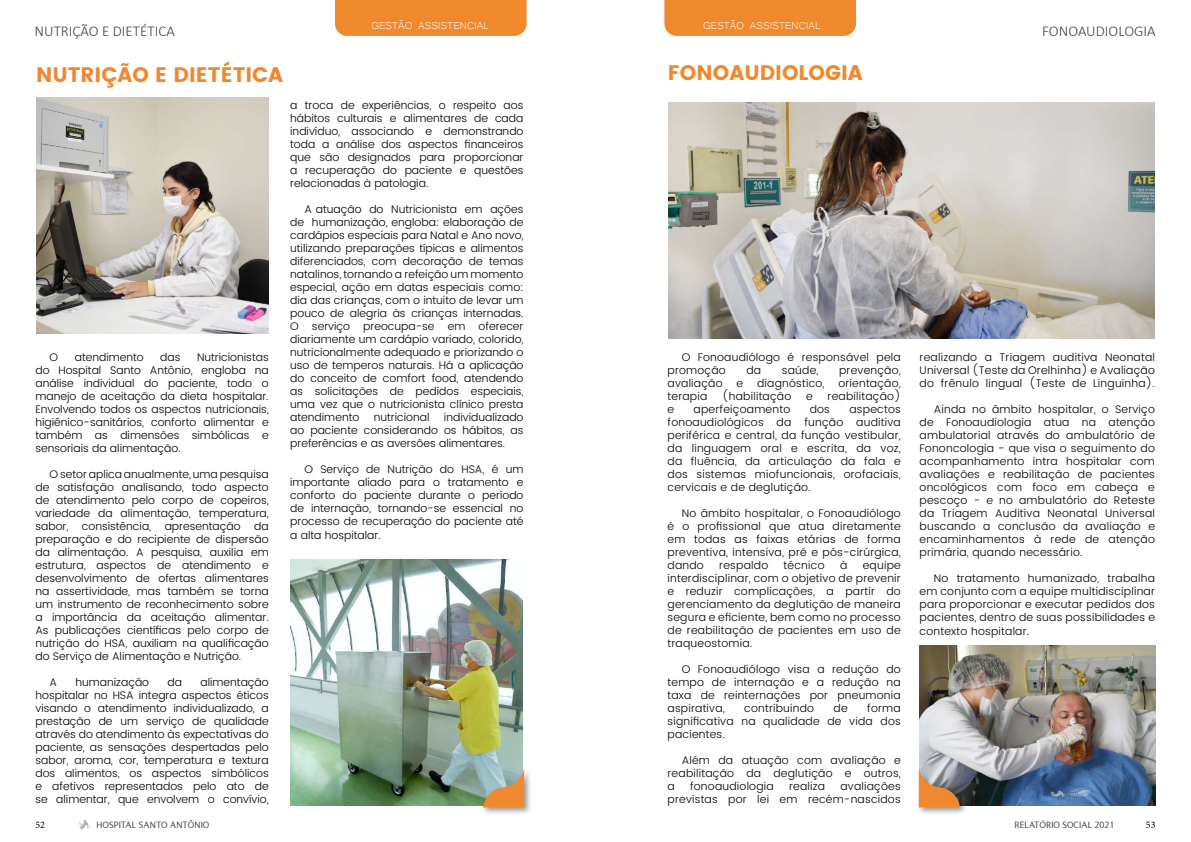
<style>
.page{position:relative;width:1191px;height:842px;background:#fff}
.page>*{position:absolute;margin:0;border:0;box-sizing:border-box;transform-origin:0 0}
.t1{font:21px "Poppins";color:#f08830}
.t2{font:300 15px "Calibri";color:#414141}
.t3{font:13px "Microsoft Yi Baiti";color:#fff}
.t4{font:300 11px/13px "Poppins";letter-spacing:.02em;color:#000;text-align:justify}
.t5{font:300 11px "Poppins";color:#000}
.t6{font:10px "LT Internet";color:#494a48}
.t7{font:10px "Minion Pro";color:#000}
</style>
<div class="page">
<svg style="left:78px;top:820px;width:12px;height:9px"></svg>
<div style="left:335px;top:0;width:191px;height:36px;background:#f0882e"></div>
<div style="left:664px;top:0;width:192px;height:36px;background:#f0882e"></div>
<img style="left:36px;top:98px;width:233px;height:236px">
<img style="left:290px;top:560px;width:233px;height:246px">
<div style="left:481px;top:766px;width:51px;height:50px;background:#000;opacity:.41"></div>
<svg style="left:483px;top:767px;width:41px;height:40px;background:#c5a279"></svg>
<img style="left:668px;top:103px;width:487px;height:236px">
<img style="left:919px;top:646px;width:236px;height:160px">
<div style="left:916px;top:766px;width:52px;height:50px;background:#000;opacity:.41"></div>
<svg style="left:919px;top:767px;width:41px;height:40px;background:#c19068"></svg>
<h2 class="t2" style="left:35px;top:21px;width:142px">NUTRIÇÃO E DIETÉTICA</h2>
<h1 class="t1" style="left:36px;top:63px;width:248px">NUTRIÇÃO E DIETÉTICA</h1>
<p class="t3" style="left:371px;top:18px;width:119px">GESTÃO ASSISTENCIAL</p>
<p class="t4" style="left:35px;top:351px;width:235px;text-indent:162px">Nutricionistas do Hospital Santo Antônio, engloba na análise individual do paciente, todo o manejo de aceitação da dieta hospitalar.<br>Envolvendo todos os aspectos nutricionais, higiênico-sanitários, conforto alimentar e também as dimensões simbólicas e sensoriais da alimentação.</p>
<p class="t4" style="left:35px;top:468px;width:235px;text-indent:14px">O setor aplica anualmente, uma pesquisa de satisfação analisando, todo aspecto de atendimento pelo corpo de copeiros, variedade da alimentação, temperatura, sabor, consistência, apresentação da preparação e do recipiente de dispersão da alimentação. A pesquisa, auxilia em estrutura, aspectos de atendimento e desenvolvimento de ofertas alimentares na assertividade, mas também se torna um instrumento de reconhecimento sobre a importância da aceitação alimentar.<br>As publicações científicas pelo corpo de nutrição do HSA, auxiliam na qualificação do Serviço de Alimentação e Nutrição.</p>
<p class="t4" style="left:50px;top:676px;width:9px">A</p>
<p class="t5" style="left:75px;top:674px;width:75px">humanização</p>
<p class="t4" style="left:167px;top:676px;width:16px">da</p>
<p class="t4" style="left:50px;top:351px;width:10px">O</p>
<p class="t5" style="left:75px;top:349px;width:71px">atendimento</p>
<p class="t4" style="left:160px;top:351px;width:22px">das</p>
<p class="t4" style="left:35px;top:676px;width:235px;text-indent:165px">alimentação hospitalar no HSA integra aspectos éticos visando o atendimento individualizado, a prestação de um serviço de qualidade através do atendimento às expectativas do paciente, as sensações despertadas pelo sabor, aroma, cor, temperatura e textura dos alimentos, os aspectos simbólicos e afetivos representados pelo ato de se alimentar, que envolvem o convívio,</p>
<p class="t4" style="left:290px;top:99px;width:235px">a troca de experiências, o respeito aos hábitos culturais e alimentares de cada indivíduo, associando e demonstrando toda a análise dos aspectos financeiros que são designados para proporcionar a recuperação do paciente e questões relacionadas à patologia.</p>
<p class="t4" style="left:290px;top:203px;width:235px;text-indent:14px">A atuação do Nutricionista em ações de humanização, engloba: elaboração de cardápios especiais para Natal e Ano novo, utilizando preparações típicas e alimentos diferenciados, com decoração de temas natalinos, tornando a refeição um momento especial, ação em datas especiais como: dia das crianças, com o intuito de levar um pouco de alegria às crianças internadas.<br>O serviço preocupa-se em oferecer diariamente um cardápio variado, colorido, nutricionalmente adequado e priorizando o uso de temperos naturais. Há a aplicação do conceito de comfort food, atendendo as solicitações de pedidos especiais, uma vez que o nutricionista clínico presta atendimento</p>
<p class="t4" style="left:290px;top:411px;width:235px;text-indent:154px">individualizado ao paciente considerando os hábitos, as preferências e as aversões alimentares.</p>
<p class="t4" style="left:290px;top:463px;width:235px;text-indent:14px">O Serviço de Nutrição do HSA, é um importante aliado para o tratamento e conforto do paciente durante o período de internação, tornando-se essencial no processo de recuperação do paciente até</p>
<p class="t5" style="left:290px;top:528px;width:92px">a alta hospitalar.</p>
<p class="t5" style="left:374px;top:410px;width:57px">nutricional</p>
<p class="t3" style="left:703px;top:18px;width:119px">GESTÃO ASSISTENCIAL</p>
<h1 class="t1" style="left:668px;top:61px;width:197px">FONOAUDIOLOGIA</h1>
<h2 class="t2" style="left:1042px;top:21px;width:115px">FONOAUDIOLOGIA</h2>
<p class="t4" style="left:667px;top:351px;width:235px;text-indent:14px">O Fonoaudiólogo é responsável pela promoção</p>
<p class="t4" style="left:746px;top:364px;width:16px">da</p>
<p class="t4" style="left:782px;top:364px;width:38px">saúde,</p>
<p class="t4" style="left:839px;top:364px;width:63px">prevenção,</p>
<p class="t4" style="left:667px;top:377px;width:57px">avaliação</p>
<p class="t4" style="left:736px;top:377px;width:8px">e</p>
<p class="t4" style="left:757px;top:377px;width:69px">diagnóstico,</p>
<p class="t4" style="left:838px;top:377px;width:64px">orientação,</p>
<p class="t4" style="left:667px;top:390px;width:41px">terapia</p>
<p class="t4" style="left:722px;top:390px;width:71px">(habilitação</p>
<p class="t4" style="left:806px;top:390px;width:8px">e</p>
<p class="t4" style="left:827px;top:390px;width:75px">reabilitação)</p>
<p class="t4" style="left:667px;top:403px;width:8px">e</p>
<p class="t4" style="left:693px;top:403px;width:98px">aperfeiçoamento</p>
<p class="t4" style="left:809px;top:403px;width:22px">dos</p>
<p class="t4" style="left:667px;top:403px;width:235px;text-indent:182px">aspectos fonoaudiológicos da função auditiva periférica e central, da função vestibular, da linguagem oral e escrita, da voz, da fluência, da articulação da fala e dos sistemas miofuncionais, orofaciais, cervicais e de deglutição.</p>
<p class="t4" style="left:667px;top:507px;width:235px;text-indent:14px">No âmbito hospitalar, o Fonoaudiólogo é o profissional que atua diretamente em todas as faixas etárias de forma preventiva, intensiva, pré e pós-cirúrgica, dando</p>
<p class="t4" style="left:719px;top:559px;width:50px">respaldo</p>
<p class="t4" style="left:783px;top:559px;width:42px">técnico</p>
<p class="t4" style="left:840px;top:559px;width:9px">à</p>
<p class="t4" style="left:667px;top:559px;width:235px;text-indent:195px">equipe interdisciplinar, com o objetivo de prevenir e reduzir complicações, a partir do gerenciamento da deglutição de maneira segura e eficiente, bem como no processo de reabilitação de pacientes em uso de traqueostomia.</p>
<p class="t4" style="left:667px;top:663px;width:235px;text-indent:14px">O Fonoaudiólogo visa a redução do tempo de internação e a redução na taxa de reinternações por pneumonia aspirativa,</p>
<p class="t4" style="left:667px;top:702px;width:235px;text-indent:200px">forma significativa na qualidade de vida dos pacientes.</p>
<p class="t4" style="left:667px;top:754px;width:235px;text-indent:14px">Além da atuação com avaliação e reabilitação da deglutição e outros, a</p>
<p class="t4" style="left:744px;top:702px;width:71px">contribuindo</p>
<p class="t4" style="left:833px;top:702px;width:16px">de</p>
<p class="t4" style="left:690px;top:780px;width:85px">fonoaudiologia</p>
<p class="t4" style="left:789px;top:780px;width:38px">realiza</p>
<p class="t4" style="left:667px;top:780px;width:235px;text-align:right">avaliações<br>previstas por lei em recém-nascidos</p>
<p class="t4" style="left:919px;top:351px;width:237px">realizando a Triagem auditiva Neonatal Universal (Teste da Orelhinha) e Avaliação do frênulo lingual (Teste de Linguinha).</p>
<p class="t4" style="left:919px;top:403px;width:237px;text-indent:14px">Ainda no âmbito hospitalar, o Serviço de Fonoaudiologia atua na atenção ambulatorial através do ambulatório de Fononcologia - que visa o seguimento do acompanhamento intra hospitalar com avaliações e reabilitação de pacientes oncológicos com foco em cabeça e pescoço - e no ambulatório do Reteste da Triagem Auditiva Neonatal Universal buscando a conclusão da avaliação e encaminhamentos à rede de atenção primária, quando necessário.</p>
<p class="t4" style="left:919px;top:572px;width:237px;text-indent:14px">No tratamento humanizado, trabalha em conjunto com a equipe multidisciplinar para proporcionar e executar pedidos dos pacientes, dentro de suas possibilidades e</p>
<p class="t4" style="left:919px;top:625px;width:111px">contexto hospitalar.</p>
<p class="t7" style="left:35px;top:818px;width:11px">52</p>
<p class="t6" style="left:96px;top:820px;width:115px">HOSPITAL SANTO ANTÔNIO</p>
<p class="t6" style="left:1014px;top:819px;width:101px">RELATÓRIO SOCIAL 2021</p>
<p class="t7" style="left:1146px;top:818px;width:11px">53</p>
</div>
